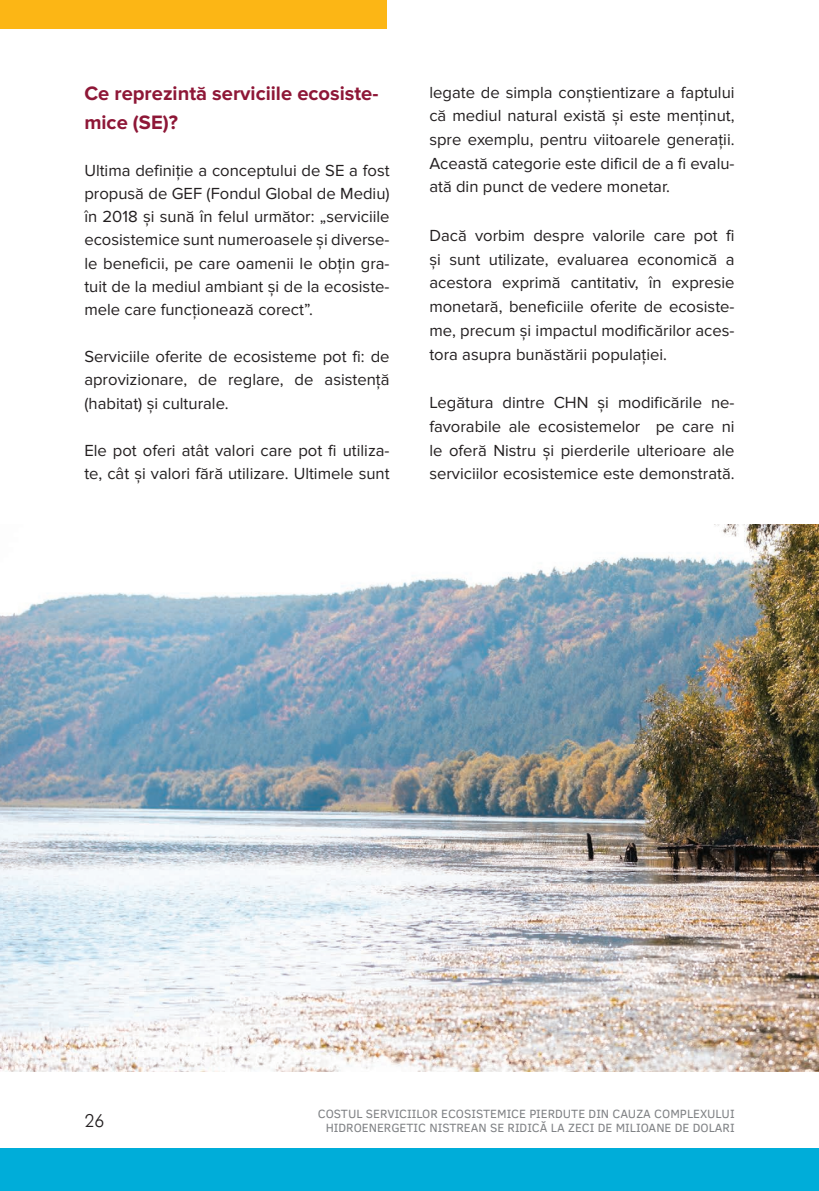
<style>
.page{position:relative;width:819px;height:1191px;background:#fff}
.page>*{position:absolute;margin:0;border:0;box-sizing:border-box;transform-origin:0 0}
.t1{font:700 20.12px/28.3px "Proxima Nova";color:#8e1737}
.t2{font:18.2px "Futuris Normal";color:#231f20}
.t3{font:16.62px/23.8px "Proxima Nova";color:#231f20;text-align:justify}
.t4{font:12.25px/14px "Clear Sans";color:#808285;text-align:right}
</style>
<div class="page">
<div style="left:0;top:1148px;width:819px;height:43px;background:#00add9"></div>
<div style="left:0;top:0;width:387px;height:29px;background:#fcb615"></div>
<img style="left:0;top:525px;width:819px;height:546px">
<p class="t1" style="left:84px;top:80px;width:295px">Ce reprezintă serviciile ecosiste&shy;mice (SE)?</p>
<p class="t3" style="left:84px;top:160px;width:307px;line-height:23.1px">Ultima definiție a conceptului de SE a fost propusă de GEF (Fondul Global de Mediu) în 2018 și sună în felul următor: „serviciile ecosistemice sunt numeroasele și diverse&shy;le beneficii, pe care oamenii le obțin gra&shy;tuit de la mediul ambiant și de la ecosiste&shy;mele care funcționează corect”.</p>
<p class="t3" style="left:84px;top:345px;width:307px;line-height:23.1px">Serviciile oferite de ecosisteme pot fi: de aprovizionare, de reglare, de asistență (habitat) și culturale.</p>
<p class="t3" style="left:84px;top:439px;width:307px;line-height:23.1px">Ele pot oferi atât valori care pot fi utiliza&shy;te, cât și valori fără utilizare. Ultimele sunt</p>
<p class="t3" style="left:429px;top:80px;width:307px">legate de simpla conștientizare a faptului că mediul natural există și este menținut, spre exemplu, pentru viitoarele generații.<br>Această categorie este dificil de a fi evalu&shy;ată din punct de vedere monetar.</p>
<p class="t3" style="left:429px;top:224px;width:307px">Dacă vorbim despre valorile care pot fi și sunt utilizate, evaluarea economică a acestora exprimă cantitativ, în expresie monetară, beneficiile oferite de ecosiste&shy;me, precum și impactul modificărilor aces&shy;tora asupra bunăstării populației.</p>
<p class="t3" style="left:429px;top:391px;width:307px">Legătura dintre CHN și modificările ne&shy;favorabile ale ecosistemelor pe care ni le oferă Nistru și pierderile ulterioare ale serviciilor ecosistemice este demonstrată.</p>
<p class="t2" style="left:84px;top:1110px;width:21px">26</p>
<p class="t4" style="left:318px;top:1106px;width:418px">COSTUL SERVICIILOR ECOSISTEMICE PIERDUTE DIN CAUZA COMPLEXULUI<br>HIDROENERGETIC NISTREAN SE RIDICĂ LA ZECI DE MILIOANE DE DOLARI</p>
</div>
